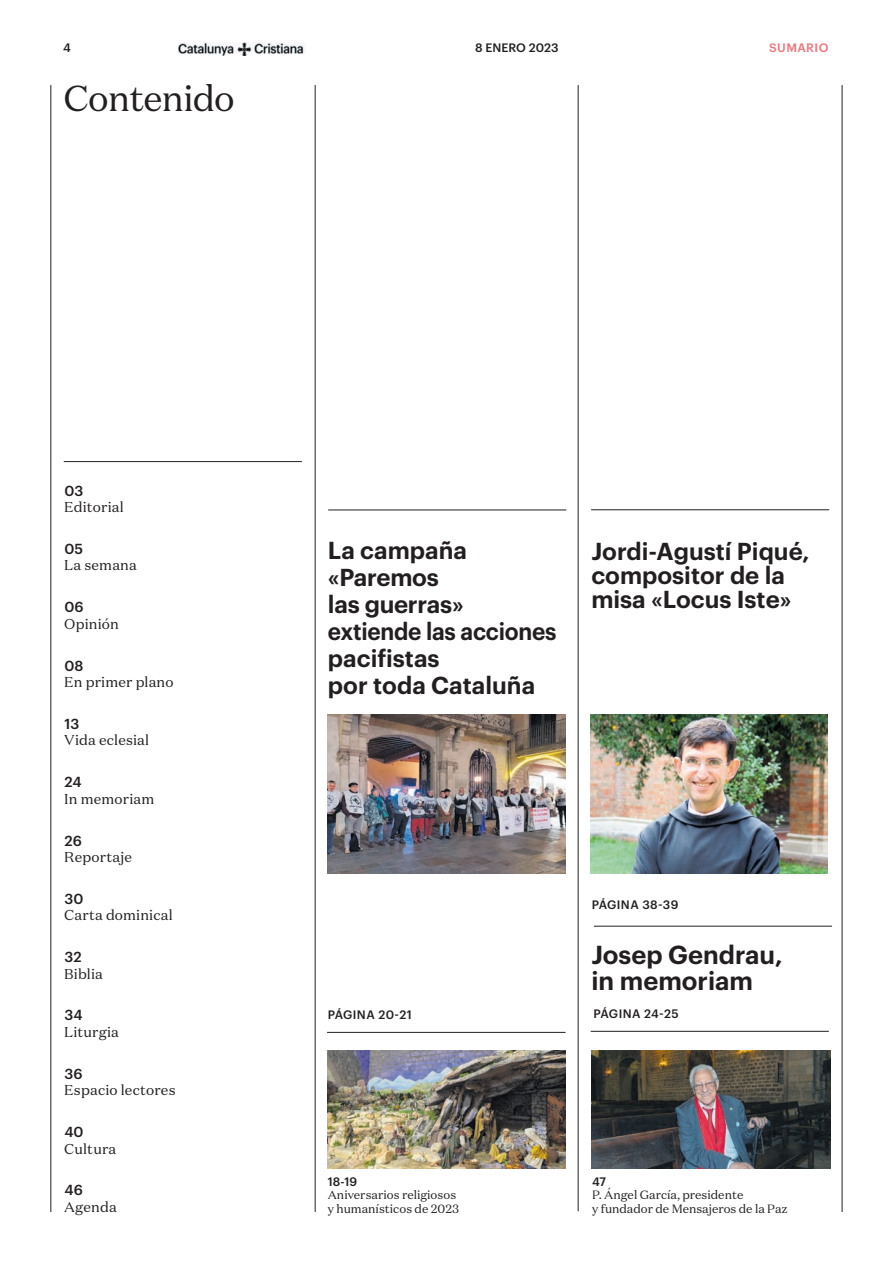
<style>
.page{position:relative;width:893px;height:1263px;background:#fff}
.page>*{position:absolute;margin:0;border:0;box-sizing:border-box;transform-origin:0 0}
.t1{font:36px "Domaine Text";letter-spacing:-.02em;color:#231f20}
.t2{font:600 25.5px/25.5px "Graphik";color:#231f20}
.t3{font:600 24px/27px "Graphik";color:#231f20}
.t4{font:14.25px "Domaine Text";letter-spacing:.01em;color:#231f20}
.t5{font:500 14.25px "Graphik";letter-spacing:.015em;color:#231f20}
.t6{font:12px/13.5px "Domaine Text";color:#231f20}
.t7{font:500 12px "Graphik";color:#231f20}
.t8{font:500 12px "Graphik";letter-spacing:.035em;color:#231f20}
.t9{font:500 12px "Graphik";letter-spacing:.03em;color:#231f20}
.t10{font:500 12px "Graphik";letter-spacing:.02em;color:#231f20}
.t11{font:500 12px "Graphik";letter-spacing:.035em;color:#f27278}
</style>
<div class="page">
<hr style="left:842px;top:85px;width:1px;height:1127px;background:#231f20">
<hr style="left:51px;top:85px;width:1px;height:1127px;background:#231f20">
<hr style="left:315px;top:85px;width:1px;height:1127px;background:#231f20">
<hr style="left:64px;top:461px;width:238px;height:1px;background:#231f20">
<hr style="left:328px;top:510px;width:238px;height:1px;background:#231f20">
<hr style="left:591px;top:509px;width:238px;height:1px;background:#231f20">
<hr style="left:578px;top:85px;width:1px;height:1126px;background:#231f20">
<hr style="left:327px;top:1032px;width:239px;height:1px;background:#231f20">
<hr style="left:591px;top:1031px;width:238px;height:1px;background:#231f20">
<hr style="left:594px;top:926px;width:238px;height:1px;background:#231f20">
<img style="left:179px;top:42px;width:125px;height:13px">
<img style="left:591px;top:714px;width:237px;height:160px">
<img style="left:328px;top:714px;width:237px;height:160px">
<img style="left:591px;top:1050px;width:239px;height:118px">
<img style="left:327px;top:1050px;width:239px;height:118px">
<p class="t7" style="left:63px;top:39px;width:9px">4</p>
<h1 class="t1" style="left:63px;top:76px;width:173px">Contenido</h1>
<p class="t7" style="left:475px;top:38px;width:85px">8 ENERO 2023</p>
<p class="t11" style="left:769px;top:39px;width:61px">SUMARIO</p>
<p class="t5" style="left:64px;top:480px;width:20px">03</p>
<p class="t4" style="left:64px;top:498px;width:61px">Editorial</p>
<p class="t5" style="left:64px;top:538px;width:20px">05</p>
<p class="t4" style="left:64px;top:556px;width:74px">La semana</p>
<p class="t5" style="left:64px;top:596px;width:21px">06</p>
<p class="t4" style="left:64px;top:615px;width:56px">Opinión</p>
<p class="t5" style="left:64px;top:655px;width:20px">08</p>
<p class="t4" style="left:64px;top:673px;width:111px">En primer plano</p>
<p class="t5" style="left:64px;top:713px;width:17px">13</p>
<p class="t4" style="left:64px;top:731px;width:86px">Vida eclesial</p>
<p class="t5" style="left:64px;top:771px;width:19px">24</p>
<p class="t4" style="left:64px;top:790px;width:91px">In memoriam</p>
<p class="t5" style="left:64px;top:829px;width:19px">26</p>
<p class="t4" style="left:64px;top:848px;width:69px">Reportaje</p>
<p class="t5" style="left:64px;top:888px;width:21px">30</p>
<p class="t4" style="left:64px;top:906px;width:110px">Carta dominical</p>
<p class="t5" style="left:64px;top:946px;width:19px">32</p>
<p class="t4" style="left:64px;top:964px;width:40px">Biblia</p>
<p class="t5" style="left:64px;top:1004px;width:20px">34</p>
<p class="t4" style="left:64px;top:1023px;width:56px">Liturgia</p>
<p class="t5" style="left:64px;top:1063px;width:20px">36</p>
<p class="t4" style="left:64px;top:1081px;width:113px">Espacio lectores</p>
<p class="t5" style="left:64px;top:1121px;width:21px">40</p>
<p class="t4" style="left:64px;top:1139px;width:53px">Cultura</p>
<p class="t5" style="left:64px;top:1179px;width:20px">46</p>
<p class="t4" style="left:64px;top:1198px;width:54px">Agenda</p>
<h3 class="t3" style="left:328px;top:535px;width:230px">La campaña «Paremos<br>las guerras» extiende las acciones pacifistas<br>por toda Cataluña</h3>
<h3 class="t3" style="left:591px;top:537px;width:220px;line-height:24px">Jordi-Agustí Piqué, compositor de la misa «Locus Iste»</h3>
<p class="t8" style="left:592px;top:895px;width:88px">PÁGINA 38-39</p>
<h2 class="t2" style="left:591px;top:940px;width:193px">Josep Gendrau, in memoriam</h2>
<p class="t9" style="left:328px;top:1005px;width:86px">PÁGINA 20-21</p>
<p class="t10" style="left:593px;top:1005px;width:87px">PÁGINA 24-25</p>
<p class="t7" style="left:328px;top:1172px;width:31px">18-19</p>
<p class="t6" style="left:328px;top:1188px;width:133px">Aniversarios religiosos y humanísticos de 2023</p>
<p class="t7" style="left:592px;top:1172px;width:15px">47</p>
<p class="t6" style="left:592px;top:1188px;width:197px">P. Ángel García, presidente<br>y fundador de Mensajeros de la Paz</p>
</div>
